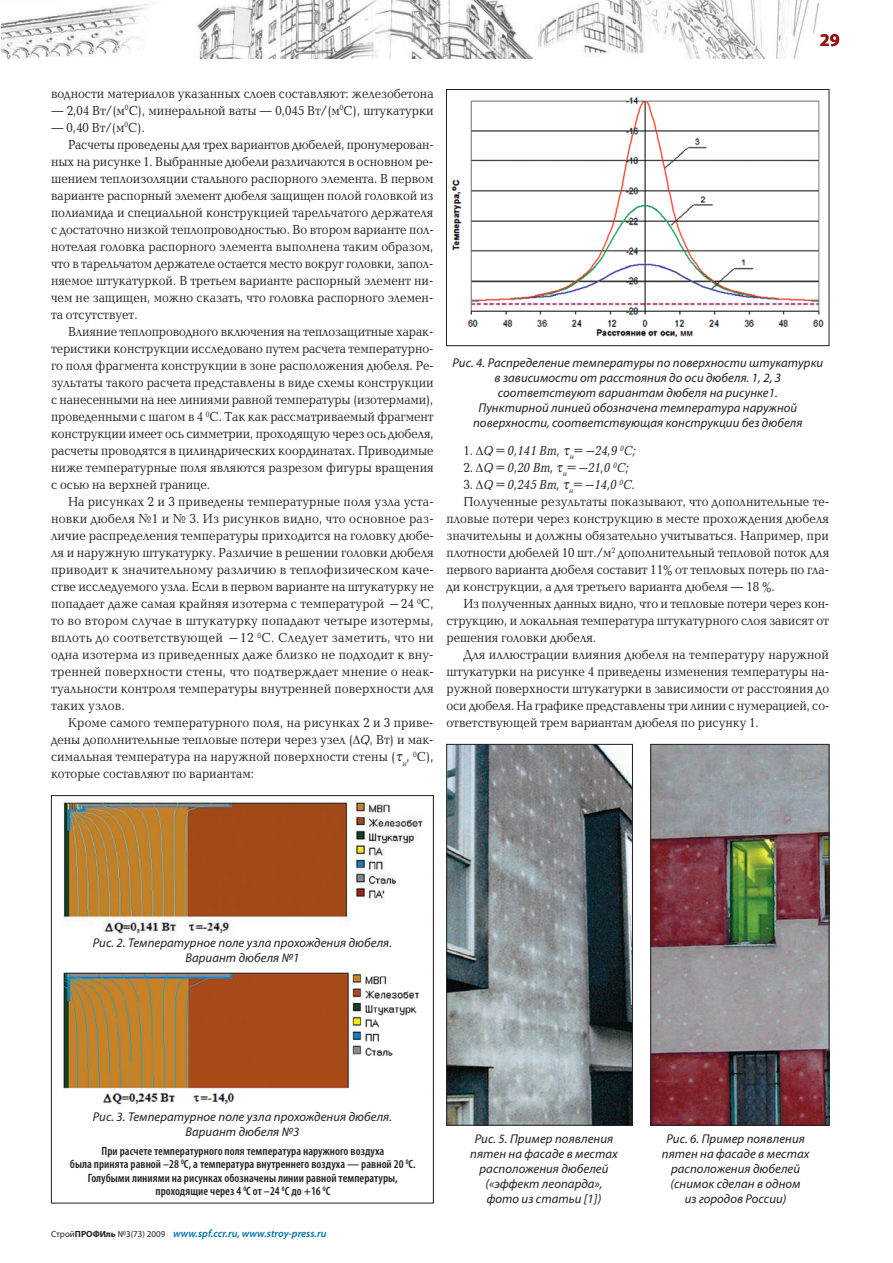
<style>
.page{position:relative;width:893px;height:1263px;background:#fff}
.page>*{position:absolute;margin:0;border:0;box-sizing:border-box;transform-origin:0 0}
.t1{font:700 18px "Myriad Pro";color:#941114}
.t2{font:13.5px "Baltica C";color:#231f20;scale:.9 1}
.t3{font:13.5px "Baltica C";color:#231f20;scale:.91 1}
.t4{font:13.5px "Baltica C";letter-spacing:.02em;color:#231f20;scale:.91 1}
.t5{font:italic 13.5px "Baltica C";color:#231f20;scale:.9 1}
.t6{font:13.5px "Baltica C";letter-spacing:.03em;color:#231f20;scale:.91 1}
.t7{font:italic 12.75px/15px "Myriad Pro";letter-spacing:.005em;color:#231f20;text-align:center}
.t8{font:600 condensed 12px/13.5px "Myriad Pro";letter-spacing:.005em;color:#231f20;text-align:center}
.t9{font:italic 600 10.5px "Myriad Pro";color:#0073ae}
.s1{font-style:italic}
.s2{font-style:normal}
.s3{font-weight:400;font-style:normal;font-size:9px;color:#231f20}
.s4{font-weight:700;font-style:normal;font-size:9px;color:#231f20}
</style>
<div class="page">
<img style="left:1px;top:0;width:818px;height:58px">
<img style="left:62px;top:800px;width:362px;height:136px">
<img style="left:63px;top:972px;width:357px;height:133px">
<img style="left:451px;top:97px;width:373px;height:240px">
<div style="left:446px;top:89px;width:383px;height:257px;border:1px solid #231f20"></div>
<img style="left:448px;top:746px;width:183px;height:377px">
<div style="left:446px;top:744px;width:187px;height:381px;border:1px solid #231f20"></div>
<img style="left:652px;top:746px;width:175px;height:377px">
<div style="left:650px;top:744px;width:179px;height:381px;border:1px solid #231f20"></div>
<div style="left:51px;top:795px;width:383px;height:408px;border:1px solid #231f20"></div>
<h1 class="t1" style="left:820px;top:28px;width:21px">29</h1>
<p class="t2" style="left:51px;top:86px;width:427px">водности материалов указанных слоев составляют: железобетона</p>
<p class="t2" style="left:51px;top:103px;width:426px">— 2,04 Вт/(м<sup>0</sup>С), минеральной ваты — 0,045 Вт/(м<sup>0</sup>С), штукатурки</p>
<p class="t2" style="left:51px;top:120px;width:106px">— 0,40 Вт/(м<sup>0</sup>С).</p>
<p class="t2" style="left:68px;top:137px;width:408px">Расчеты проведены для трех вариантов дюбелей, пронумерован-</p>
<p class="t2" style="left:51px;top:154px;width:426px">ных на рисунке 1. Выбранные дюбели различаются в основном ре-</p>
<p class="t2" style="left:51px;top:171px;width:426px">шением теплоизоляции стального распорного элемента. В первом</p>
<p class="t2" style="left:51px;top:188px;width:427px">варианте распорный элемент дюбеля защищен полой головкой из</p>
<p class="t2" style="left:51px;top:205px;width:426px">полиамида и специальной конструкцией тарельчатого держателя</p>
<p class="t2" style="left:51px;top:222px;width:427px">с достаточно низкой теплопроводностью. Во втором варианте пол-</p>
<p class="t2" style="left:51px;top:239px;width:426px">нотелая головка распорного элемента выполнена таким образом,</p>
<p class="t2" style="left:51px;top:256px;width:426px">что в тарельчатом держателе остается место вокруг головки, запол-</p>
<p class="t2" style="left:51px;top:273px;width:426px">няемое штукатуркой. В третьем варианте распорный элемент ни-</p>
<p class="t2" style="left:51px;top:290px;width:426px">чем не защищен, можно сказать, что головка распорного элемен-</p>
<p class="t2" style="left:51px;top:307px;width:98px">та отсутствует.</p>
<p class="t2" style="left:68px;top:324px;width:407px">Влияние теплопроводного включения на теплозащитные харак-</p>
<p class="t2" style="left:51px;top:341px;width:426px">теристики конструкции исследовано путем расчета температурно-</p>
<p class="t2" style="left:51px;top:358px;width:427px">го поля фрагмента конструкции в зоне расположения дюбеля. Ре-</p>
<p class="t2" style="left:51px;top:375px;width:427px">зультаты такого расчета представлены в виде схемы конструкции</p>
<p class="t2" style="left:51px;top:392px;width:426px">с нанесенными на нее линиями равной температуры (изотермами),</p>
<p class="t2" style="left:51px;top:409px;width:427px">проведенными с шагом в 4 <sup>0</sup>С. Так как рассматриваемый фрагмент</p>
<p class="t2" style="left:51px;top:426px;width:427px">конструкции имеет ось симметрии, проходящую через ось дюбеля,</p>
<p class="t2" style="left:51px;top:443px;width:427px">расчеты проводятся в цилиндрических координатах. Приводимые</p>
<p class="t2" style="left:51px;top:460px;width:427px">ниже температурные поля являются разрезом фигуры вращения</p>
<p class="t2" style="left:51px;top:477px;width:178px">с осью на верхней границе.</p>
<p class="t3" style="left:68px;top:494px;width:403px">На рисунках 2 и 3 приведены температурные поля узла уста-</p>
<p class="t3" style="left:51px;top:511px;width:422px">новки дюбеля №1 и № 3. Из рисунков видно, что основное раз-</p>
<p class="t3" style="left:51px;top:528px;width:422px">личие распределения температуры приходится на головку дюбе-</p>
<p class="t3" style="left:51px;top:545px;width:422px">ля и наружную штукатурку. Различие в решении головки дюбеля</p>
<p class="t3" style="left:51px;top:562px;width:422px">приводит к значительному различию в теплофизическом каче-</p>
<p class="t3" style="left:51px;top:579px;width:422px">стве исследуемого узла. Если в первом варианте на штукатурку не</p>
<p class="t3" style="left:51px;top:597px;width:422px">попадает даже самая крайняя изотерма с температурой –24 <sup>0</sup>С,</p>
<p class="t4" style="left:51px;top:614px;width:422px">то во втором случае в штукатурку попадают четыре изотермы,</p>
<p class="t6" style="left:51px;top:631px;width:422px">вплоть до соответствующей –12 <sup>0</sup>С. Следует заметить, что ни</p>
<p class="t3" style="left:51px;top:648px;width:422px">одна изотерма из приведенных даже близко не подходит к вну-</p>
<p class="t4" style="left:51px;top:665px;width:422px">тренней поверхности стены, что подтверждает мнение о неак-</p>
<p class="t3" style="left:51px;top:682px;width:422px">туальности контроля температуры внутренней поверхности для</p>
<p class="t3" style="left:51px;top:699px;width:82px">таких узлов.</p>
<p class="t2" style="left:68px;top:716px;width:408px">Кроме самого температурного поля, на рисунках 2 и 3 приве-</p>
<p class="t2" style="left:51px;top:733px;width:427px">дены дополнительные тепловые потери через узел (∆<span class="s1">Q</span>, Вт) и мак-</p>
<p class="t2" style="left:51px;top:750px;width:427px">симальная температура на наружной поверхности стены ( <sub>н</sub>, <sup>0</sup>С),</p>
<p class="t2" style="left:51px;top:767px;width:227px">которые составляют по вариантам:</p>
<p class="t7" style="left:452px;top:355px;width:372px">Рис. 4. Распределение температуры по поверхности штукатурки в зависимости от расстояния до оси дюбеля. 1, 2, 3 соответствуют вариантам дюбеля на рисунке1.<br>Пунктирной линией обозначена температура наружной поверхности, соответствующая конструкции без дюбеля</p>
<p class="t5" style="left:463px;top:443px;width:193px"><span class="s2">1.</span> ∆Q = 0,141 Вт, <sub>н</sub>= –24,9 <sup>0</sup>С;</p>
<p class="t5" style="left:463px;top:460px;width:185px"><span class="s2">2.</span> ∆Q = 0,20 Вт, <sub>н</sub>= –21,0 <sup>0</sup>С;</p>
<p class="t5" style="left:463px;top:477px;width:192px"><span class="s2">3.</span> ∆Q = 0,245 Вт, <sub>н</sub>= –14,0 <sup>0</sup>С.</p>
<p class="t2" style="left:463px;top:494px;width:408px">Полученные результаты показывают, что дополнительные те-</p>
<p class="t2" style="left:446px;top:511px;width:427px">пловые потери через конструкцию в месте прохождения дюбеля</p>
<p class="t2" style="left:446px;top:528px;width:426px">значительны и должны обязательно учитываться. Например, при</p>
<p class="t2" style="left:446px;top:545px;width:427px">плотности дюбелей 10 шт./м<sup>2</sup> дополнительный тепловой поток для</p>
<p class="t2" style="left:446px;top:562px;width:427px">первого варианта дюбеля составит 11% от тепловых потерь по гла-</p>
<p class="t2" style="left:446px;top:579px;width:366px">ди конструкции, а для третьего варианта дюбеля — 18 %.</p>
<p class="t2" style="left:463px;top:596px;width:408px">Из полученных данных видно, что и тепловые потери через кон-</p>
<p class="t2" style="left:446px;top:614px;width:426px">струкцию, и локальная температура штукатурного слоя зависят от</p>
<p class="t2" style="left:446px;top:631px;width:168px">решения головки дюбеля.</p>
<p class="t2" style="left:463px;top:648px;width:408px">Для иллюстрации влияния дюбеля на температуру наружной</p>
<p class="t2" style="left:446px;top:665px;width:426px">штукатурки на рисунке 4 приведены изменения температуры на-</p>
<p class="t2" style="left:446px;top:682px;width:427px">ружной поверхности штукатурки в зависимости от расстояния до</p>
<p class="t2" style="left:446px;top:699px;width:427px">оси дюбеля. На графике представлены три линии с нумерацией, со-</p>
<p class="t2" style="left:446px;top:716px;width:349px">ответствующей трем вариантам дюбеля по рисунку 1.</p>
<p class="t7" style="left:93px;top:935px;width:301px">Рис. 2. Температурное поле узла прохождения дюбеля.<br>Вариант дюбеля №1</p>
<p class="t7" style="left:93px;top:1108px;width:301px">Рис. 3. Температурное поле узла прохождения дюбеля.<br>Вариант дюбеля №3</p>
<p class="t8" style="left:70px;top:1144px;width:347px">При расчете температурного поля температура наружного воздуха<br>была принята равной –28 <sup>0</sup>С, а температура внутреннего воздуха — равной 20 <sup>0</sup>С.<br>Голубыми линиями на рисунках обозначены линии равной температуры, проходящие через 4 <sup>0</sup>С от –24 <sup>0</sup>С до +16 <sup>0</sup>С</p>
<p class="t9" style="left:51px;top:1227px;width:277px"><span class="s3">Cтрой</span><span class="s4">ПРОФИль</span> <span class="s3">№3(73) 2009</span> www.spf.ccr.ru, www.stroy-press.ru</p>
<p class="t7" style="left:470px;top:1131px;width:149px">Рис. 5. Пример появления пятен на фасаде в местах расположения дюбелей («эффект леопарда», фото из статьи [1])</p>
<p class="t7" style="left:662px;top:1131px;width:149px">Рис. 6. Пример появления пятен на фасаде в местах расположения дюбелей (снимок сделан в одном<br>из городов России)</p>
</div>
